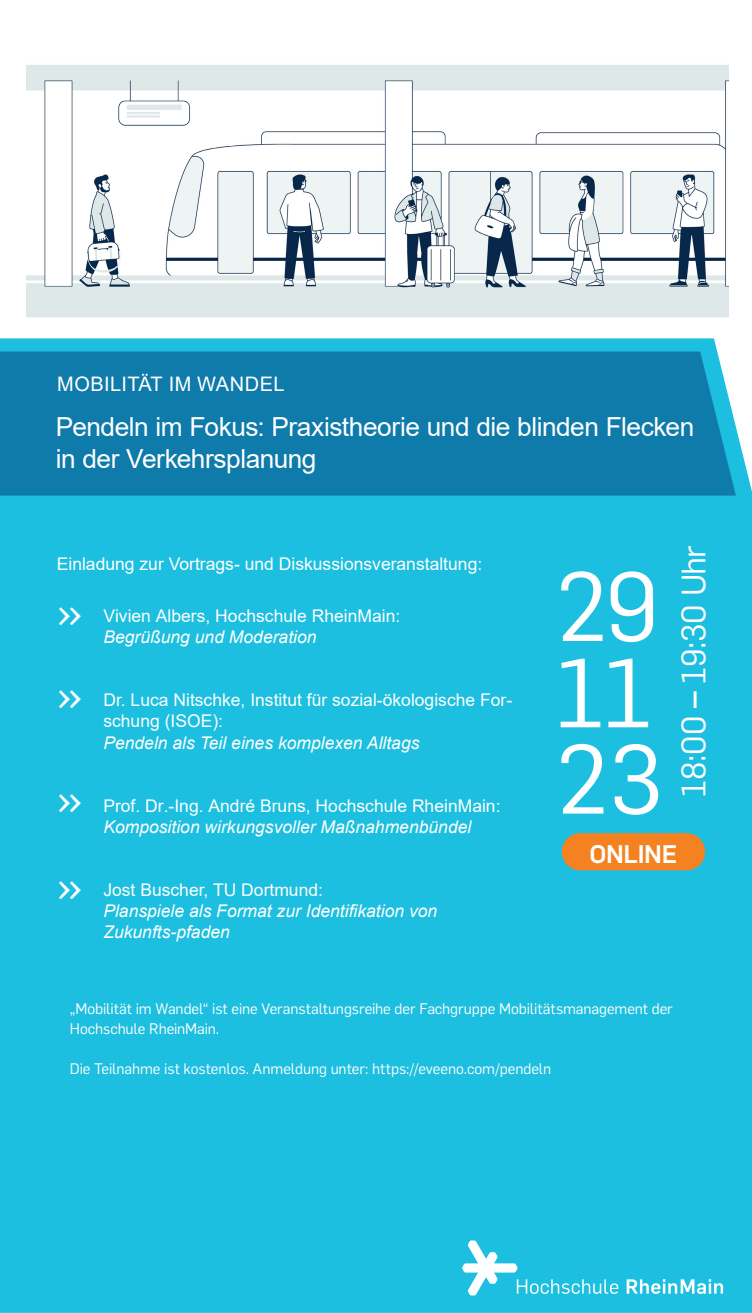
<style>
.page{position:relative;width:752px;height:1313px;background:#fff}
.page>*{position:absolute;margin:0;border:0;box-sizing:border-box;transform-origin:0 0}
.t1{font:95.88px "Flama";color:#fff}
.t2{font:47.38px "Flama";color:#fff}
.t3{font:33.25px "Flama";letter-spacing:-.005em;color:#fff}
.t4{font:26.25px/32.5px "Arial";letter-spacing:-.02em;color:#fff}
.t5{font:500 25px "Flama";letter-spacing:-.015em;color:#fff}
.t6{font:20px "Arial";letter-spacing:.02em;color:#fff}
.t7{font:17.5px/21px "Arial";color:#fff}
.t8{font:italic 17.5px/21px "Arial";color:#fff}
.t9{font:15px "Flama";letter-spacing:-.005em;color:#fff}
.s1{font-style:italic}
.s2{font-style:normal}
.s3{font-weight:500}
</style>
<div class="page">
<svg style="left:0;top:338px;width:751px;height:157px;background:#1585b2"></svg>
<div style="left:0;top:495px;width:751px;height:817px;background:#1cbfdf"></div>
<img style="left:26px;top:65px;width:701px;height:252px">
<svg style="left:462px;top:1240px;width:156px;height:55px;background:#43cae4"></svg>
<svg style="left:626px;top:1279px;width:96px;height:14px"></svg>
<div style="left:561px;top:833px;width:143px;height:37px;background:#f58220;border-radius:19px"></div>
<p class="t6" style="left:57px;top:370px;width:229px">MOBILITÄT IM WANDEL</p>
<p class="t4" style="left:56px;top:410px;width:639px">Pendeln im Fokus: Praxistheorie und die blinden Flecken in der Verkehrsplanung</p>
<p class="t7" style="left:57px;top:553px;width:427px">Einladung zur Vortrags- und Diskussionsveranstaltung:</p>
<p class="t2" style="left:57px;top:579px;width:28px">»</p>
<p class="t7" style="left:103px;top:605px;width:298px">Vivien Albers, Hochschule RheinMain:<br><span class="s1">Begrüßung und Moderation</span></p>
<p class="t2" style="left:57px;top:663px;width:28px">»</p>
<p class="t7" style="left:103px;top:689px;width:410px">Dr. Luca Nitschke, Institut für sozial-ökologische For&shy;schung (ISOE):<br><span class="s1">Pendeln als Teil eines komplexen Alltags</span></p>
<p class="t2" style="left:57px;top:766px;width:28px">»</p>
<p class="t7" style="left:103px;top:794px;width:398px">Prof. Dr.-Ing. André Bruns, Hochschule RheinMain:<br><span class="s1">Komposition wirkungsvoller Maßnahmenbündel</span></p>
<h2 class="t2" style="left:57px;top:853px;width:28px">»</h2>
<p class="t8" style="left:103px;top:879px;width:335px"><span class="s2">Jost Buscher, TU Dortmund:<br></span>Planspiele als Format zur Identifikation von<br>Zukunfts-pfaden</p>
<p class="t1" style="left:555px;top:541px;width:105px">29</p>
<p class="t1" style="left:555px;top:627px;width:97px">11</p>
<p class="t1" style="left:555px;top:713px;width:108px">23</p>
<p class="t3" style="left:670px;top:796px;width:253px;rotate:-90deg">18:00 <span class="s3">–</span> 19:30 Uhr</p>
<p class="t5" style="left:589px;top:836px;width:89px">ONLINE</p>
<p class="t9" style="left:70px;top:998px;width:604px">„Mobilität im Wandel“ ist eine Veranstaltungsreihe der Fachgruppe Mobilitätsmanagement der</p>
<p class="t9" style="left:70px;top:1018px;width:151px">Hochschule RheinMain.</p>
<p class="t9" style="left:70px;top:1058px;width:483px">Die Teilnahme ist kostenlos. Anmeldung unter: https://eveeno.com/pendeln</p>
</div>
